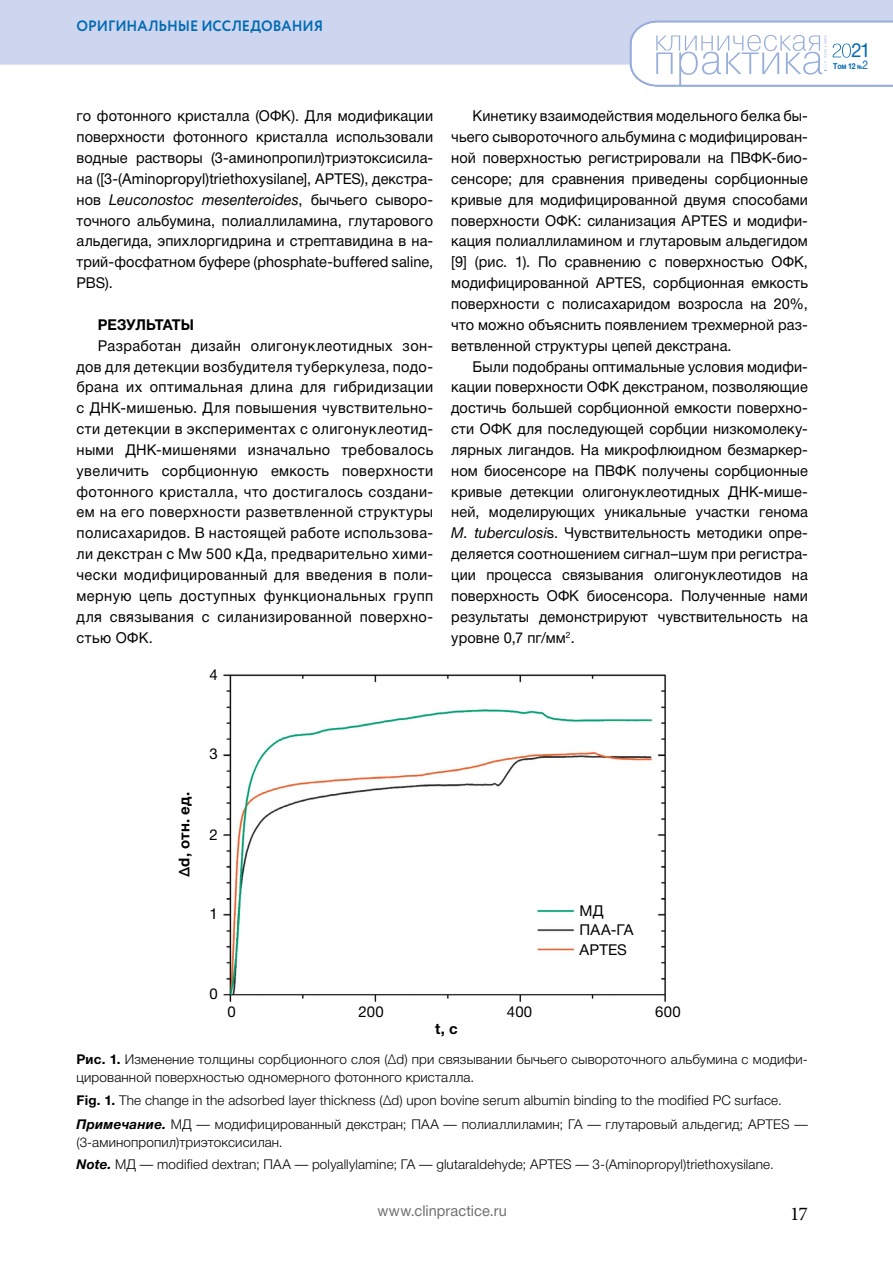
<style>
.page{position:relative;width:893px;height:1263px;background:#fff}
.page>*{position:absolute;margin:0;border:0;box-sizing:border-box;transform-origin:0 0}
.t1{font:19.5px "Minion Pro";color:#000}
.t2{font:19.5px "Helvetica Neue Cyr";color:#016ab3;scale:.95 1}
.t3{font:15px/20.9px "Helvetica Neue Cyr";letter-spacing:.01em;color:#000;text-align:justify}
.t4{font:700 15px "Circe";letter-spacing:-.005em;color:#016ab3;scale:.95 1}
.t5{font:15px "Helvetica Neue Cyr";letter-spacing:.005em;color:#706f6f}
.t6{font:700 15px "Helvetica Neue Cyr";color:#000}
.t7{font:700 15px "Helvetica Neue Cyr";letter-spacing:-.02em;color:#000}
.t8{font:300 13.5px/18px "Helvetica Neue Cyr";letter-spacing:.01em;color:#000}
.t9{font:700 8.25px "Helvetica Neue Cyr";color:#016ab3;scale:.85 1}
.s1{font-style:italic}
.s2{font-size:6px}
.s3{font-weight:400;font-size:12px}
.s4{font-weight:700}
.s5{font-weight:700;font-style:italic}
</style>
<div class="page">
<div style="left:0;top:0;width:893px;height:65px;background:#cdd6ee"></div>
<svg style="left:629px;top:20px;width:264px;height:67px"></svg>
<img style="left:223px;top:674px;width:443px;height:329px">
<p class="t4" style="left:77px;top:16px;width:261px">ОРИГИНАЛЬНЫЕ ИССЛЕДОВАНИЯ</p>
<p class="t3" style="left:77px;top:106px;width:358px">го фотонного кристалла (ОФК). Для модификации поверхности фотонного кристалла использовали водные растворы (3-аминопропил)триэтоксисила&shy;на ([3-(Aminopropyl)triethoxysilane], APTES), декстра&shy;нов <span class="s1">Leuconostoc mesenteroides</span>, бычьего сыворо&shy;точного альбумина, полиаллиламина, глутарового альдегида, эпихлоргидрина и стрептавидина в на&shy;трий-фосфатном буфере (phosphate-buffered saline, PBS).</p>
<p class="t7" style="left:98px;top:316px;width:98px">РЕЗУЛЬТАТЫ</p>
<p class="t3" style="left:77px;top:335px;width:358px;text-indent:21px">Разработан дизайн олигонуклеотидных зон&shy;дов для детекции возбудителя туберкулеза, подо&shy;брана их оптимальная длина для гибридизации с ДНК-мишенью. Для повышения чувствительно&shy;сти детекции в экспериментах с олигонуклеотид&shy;ными ДНК-мишенями изначально требовалось увеличить сорбционную емкость поверхности фотонного кристалла, что достигалось создани&shy;ем на его поверхности разветвленной структуры полисахаридов. В настоящей работе использова&shy;ли декстран с Mw 500 кДа, предварительно хими&shy;чески модифицированный для введения в поли&shy;мерную цепь доступных функциональных групп для связывания с силанизированной поверхно&shy;стью ОФК.</p>
<p class="t3" style="left:210px;top:664px;width:10px">4</p>
<p class="t3" style="left:451px;top:106px;width:358px;text-indent:21px">Кинетику взаимодействия модельного белка бы&shy;чьего сывороточного альбумина с модифицирован&shy;ной поверхностью регистрировали на ПВФК-био&shy;сенсоре; для сравнения приведены сорбционные кривые для модифицированной двумя способами поверхности ОФК: силанизация APTES и модифи&shy;кация полиаллиламином и глутаровым альдегидом [9] (рис. 1). По сравнению с поверхностью ОФК, модифицированной APTES, сорбционная емкость поверхности с полисахаридом возросла на 20%, что можно объяснить появлением трехмерной раз&shy;ветвленной структуры цепей декстрана.</p>
<p class="t3" style="left:451px;top:356px;width:358px;text-indent:21px">Были подобраны оптимальные условия модифи&shy;кации поверхности ОФК декстраном, позволяющие достичь большей сорбционной емкости поверхно&shy;сти ОФК для последующей сорбции низкомолеку&shy;лярных лигандов. На микрофлюидном безмаркер&shy;ном биосенсоре на ПВФК получены сорбционные кривые детекции олигонуклеотидных ДНК-мише&shy;ней, моделирующих уникальные участки генома <span class="s1">M. tuberculosi</span>s. Чувствительность методики опре&shy;деляется соотношением сигнал–шум при регистра&shy;ции процесса связывания олигонуклеотидов на поверхность ОФК биосенсора. Полученные нами результаты демонстрируют чувствительность на уровне 0,7 пг/мм<sup>2</sup>.</p>
<h1 class="t2" style="left:851px;top:40px;width:22px">21</h1>
<p class="t9" style="left:833px;top:61px;width:43px">Том 12 <span class="s2">№</span><span class="s3">2</span></p>
<p class="t6" style="left:176px;top:877px;width:87px;rotate:-90deg">∆d, отн. ед.</p>
<p class="t3" style="left:210px;top:744px;width:10px">3</p>
<p class="t3" style="left:210px;top:824px;width:10px">2</p>
<p class="t3" style="left:210px;top:904px;width:10px">1</p>
<p class="t3" style="left:210px;top:983px;width:10px">0</p>
<p class="t3" style="left:228px;top:1001px;width:10px">0</p>
<p class="t3" style="left:359px;top:1001px;width:27px">200</p>
<p class="t6" style="left:435px;top:1020px;width:24px">t, c</p>
<p class="t3" style="left:580px;top:901px;width:55px;line-height:19.2px;text-align:left">МД<br>ПАА-ГА<br>APTES</p>
<p class="t3" style="left:507px;top:1001px;width:27px">400</p>
<p class="t3" style="left:655px;top:1001px;width:27px">600</p>
<p class="t8" style="left:77px;top:1050px;width:733px"><span class="s4">Рис. 1.</span> Изменение толщины сорбционного слоя (Δd) при связывании бычьего сывороточного альбумина с модифи&shy;цированной поверхностью одномерного фотонного кристалла.</p>
<p class="t8" style="left:77px;top:1088px;width:733px;line-height:24.3px"><span class="s4">Fig. 1.</span> The change in the adsorbed layer thickness (Δd) upon bovine serum albumin binding to the modified PC surface.<br><span class="s5">Примечание.</span> МД — модифицированный декстран; ПАА — полиаллиламин; ГА — глутаровый альдегид; APTES —</p>
<p class="t8" style="left:77px;top:1131px;width:699px;line-height:22.2px">(3-аминопропил)триэтоксисилан.<br><span class="s5">Note.</span> МД — modified dextran; ПАА — polyallylamine; ГА — glutaraldehyde; APTES — 3-(Aminopropyl)triethoxysilane.</p>
<p class="t5" style="left:377px;top:1203px;width:131px">www.clinpractice.ru</p>
<h1 class="t1" style="left:790px;top:1200px;width:19px">17</h1>
</div>
